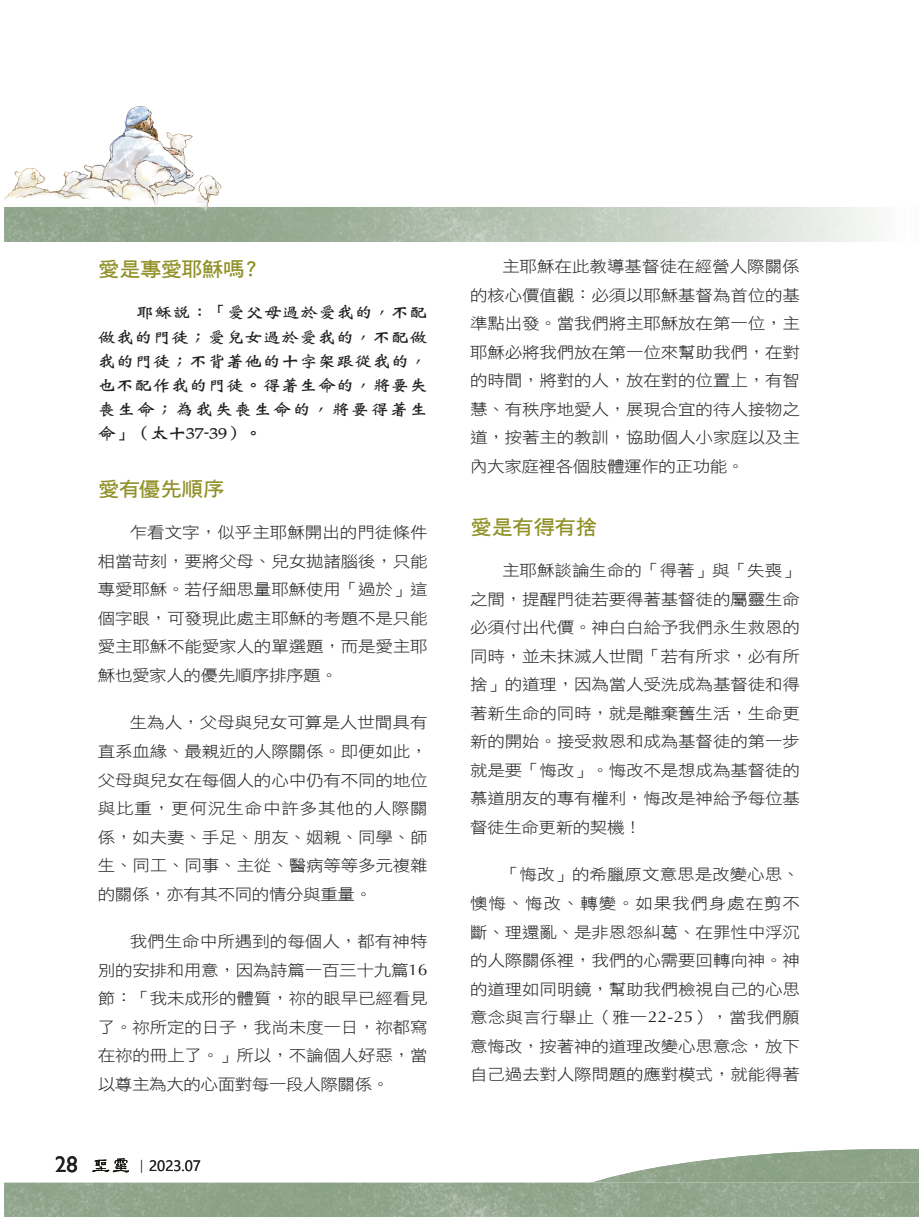
<style>
.page{position:relative;width:919px;height:1217px;background:#fff}
.page>*{position:absolute;margin:0;border:0;box-sizing:border-box;transform-origin:0 0}
.t1{font:22.5px "Gill Sans";color:#231f20}
.大標{font:20.25px "DF Hei W7 WIN BF";letter-spacing:-.04em;color:#919129;scale:1.08 1}
.Normal經文{font:16.2px/24px "DF Wei Bei W7 WINP BF";letter-spacing:.02em;color:#231f20;text-align:justify;scale:1.11 1}
.t2{font:15.75px/28.5px "DF Hei W3 WIN BF";letter-spacing:-.01em;color:#231f20;text-align:justify;scale:1.11 1}
.t3{font:15px "Segoe UI";color:#231f20}
.s1{font-family:"Optima"}
.s2{font-family:"Adobe Ming Std";font-weight:300}
</style>
<div class="page">
<img style="left:4px;top:106px;width:871px;height:135px">
<img style="left:597px;top:1148px;width:321px;height:33px">
<svg style="left:92px;top:1158px;width:37px;height:14px"></svg>
<img style="left:4px;top:1181px;width:914px;height:35px">
<p class="大標" style="left:98px;top:258px;width:154px">愛是專愛耶穌嗎？</p>
<p class="Normal經文" style="left:98px;top:300px;width:298px;text-indent:38px">耶穌說：「愛父母過於愛我的，不配做我的門徒；愛兒女過於愛我的，不配做我的門徒；不背著他的十字架跟從我的，也不配作我的門徒。得著生命的，將要失喪生命；為我失喪生命的，將要得著生命」（太十37-39）。</p>
<p class="大標" style="left:98px;top:478px;width:119px">愛有優先順序</p>
<p class="t2" style="left:98px;top:518px;width:298px;text-indent:32px">乍看文字，似乎主耶穌開出的門徒條件相當苛刻，要將父母、兒女拋諸腦後，只能專愛耶穌。若仔細思量耶穌使用「過於」這個字眼，可發現此處主耶穌的考題不是只能愛主耶穌不能愛家人的單選題，而是愛主耶穌也愛家人的優先順序排序題。</p>
<p class="t2" style="left:98px;top:708px;width:298px;text-indent:32px">生為人，父母與兒女可算是人世間具有直系血緣、最親近的人際關係。即便如此，父母與兒女在每個人的心中仍有不同的地位與比重，更何況生命中許多其他的人際關係，如夫妻、手足、朋友、姻親、同學、師生、同工、同事、主從、醫病等等多元複雜的關係，亦有其不同的情分與重量。</p>
<p class="t2" style="left:98px;top:927px;width:298px;text-indent:32px">我們生命中所遇到的每個人，都有神特別的安排和用意，因為詩篇一百三十九篇<span class="s1">16</span>節：「我未成形的體質，祢的眼早已經看見了。祢所定的日子，我尚未度一日，祢都寫在祢的冊上了。」所以，不論個人好惡，當以尊主為大的心面對每一段人際關係。</p>
<p class="t1" style="left:55px;top:1150px;width:24px">28</p>
<p class="t3" style="left:134px;top:1151px;width:68px"><span class="s2">｜</span>2023.07</p>
<p class="t2" style="left:470px;top:252px;width:298px;text-indent:32px">主耶穌在此教導基督徒在經營人際關係的核心價值觀：必須以耶穌基督為首位的基準點出發。當我們將主耶穌放在第一位，主耶穌必將我們放在第一位來幫助我們，在對的時間，將對的人，放在對的位置上，有智慧、有秩序地愛人，展現合宜的待人接物之道，按著主的教訓，協助個人小家庭以及主內大家庭裡各個肢體運作的正功能。</p>
<p class="大標" style="left:470px;top:516px;width:119px">愛是有得有捨</p>
<p class="t2" style="left:470px;top:556px;width:298px;text-indent:32px">主耶穌談論生命的「得著」與「失喪」之間，提醒門徒若要得著基督徒的屬靈生命必須付出代價。神白白給予我們永生救恩的同時，並未抹滅人世間「若有所求，必有所捨」的道理，因為當人受洗成為基督徒和得著新生命的同時，就是離棄舊生活，生命更新的開始。接受救恩和成為基督徒的第一步就是要「悔改」。悔改不是想成為基督徒的慕道朋友的專有權利，悔改是神給予每位基督徒生命更新的契機！</p>
<p class="t2" style="left:470px;top:860px;width:298px;text-indent:32px">「悔改」的希臘原文意思是改變心思、懊悔、悔改、轉變。如果我們身處在剪不斷、理還亂、是非恩怨糾葛、在罪性中浮沉的人際關係裡，我們的心需要回轉向神。神的道理如同明鏡，幫助我們檢視自己的心思意念與言行舉止（雅一<span class="s1">22-25</span>），當我們願意悔改，按著神的道理改變心思意念，放下自己過去對人際問題的應對模式，就能得著</p>
</div>
